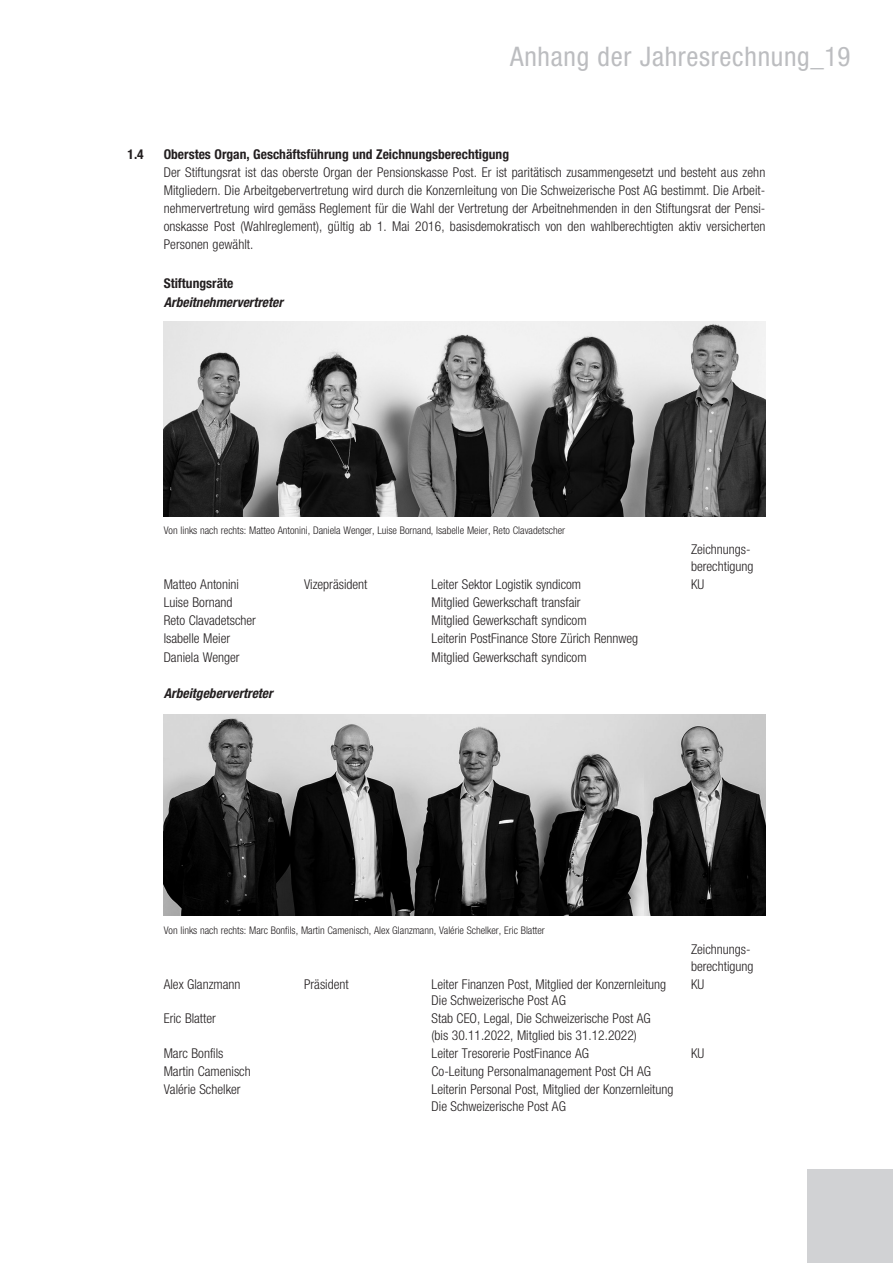
<style>
.page{position:relative;width:893px;height:1263px;background:#fff}
.page>*{position:absolute;margin:0;border:0;box-sizing:border-box;transform-origin:0 0}
.t1{font:condensed 27px "Helvetica Neue LT Std";letter-spacing:.025em;color:#bcbdc0}
.t2{font:300 condensed 13.5px/16.5px "Helvetica Neue LT Std";color:#231f20}
.t3{font:700 condensed 13.5px "Helvetica Neue LT Std";color:#231f20}
.t4{font:italic 700 condensed 13.5px "Helvetica Neue LT Std";color:#231f20}
.t5{font:300 condensed 10.5px "Helvetica Neue LT Std";color:#231f20}
</style>
<div class="page">
<div style="left:808px;top:1169px;width:85px;height:94px;background:#d1d2d4"></div>
<img style="left:164px;top:321px;width:601px;height:196px">
<img style="left:164px;top:714px;width:601px;height:202px">
<h1 class="t1" style="left:510px;top:41px;width:342px">Anhang der Jahresrechnung_19</h1>
<p class="t3" style="left:128px;top:146px;width:18px">1.4</p>
<p class="t3" style="left:164px;top:146px;width:347px">Oberstes Organ, Geschäftsführung und Zeichnungsberechtigung</p>
<p class="t2" style="left:164px;top:164px;width:603px;line-height:18px;text-align:justify">Der Stiftungsrat ist das oberste Organ der Pensionskasse Post. Er ist paritätisch zusammengesetzt und besteht aus zehn Mitgliedern. Die Arbeitgebervertretung wird durch die Konzernleitung von Die Schweizerische Post AG bestimmt. Die Arbeit&shy;nehmervertretung wird gemäss Reglement für die Wahl der Vertretung der Arbeitnehmenden in den Stiftungsrat der Pensi&shy;onskasse Post (Wahlreglement), gültig ab 1. Mai 2016, basisdemokratisch von den wahlberechtigten aktiv versicherten Personen gewählt.</p>
<p class="t3" style="left:164px;top:275px;width:71px">Stiftungsräte</p>
<p class="t4" style="left:164px;top:294px;width:121px">Arbeitnehmervertreter</p>
<p class="t5" style="left:164px;top:524px;width:403px">Von links nach rechts: Matteo Antonini, Daniela Wenger, Luise Bornand, Isabelle Meier, Reto Clavadetscher</p>
<p class="t2" style="left:691px;top:541px;width:64px">Zeichnungs&shy;berechtigung</p>
<p class="t2" style="left:164px;top:576px;width:77px">Matteo Antonini</p>
<p class="t2" style="left:304px;top:576px;width:65px">Vizepräsident</p>
<p class="t2" style="left:432px;top:576px;width:151px">Leiter Sektor Logistik syndicom</p>
<p class="t2" style="left:691px;top:576px;width:15px">KU</p>
<p class="t2" style="left:164px;top:594px;width:70px">Luise Bornand</p>
<p class="t2" style="left:432px;top:594px;width:151px">Mitglied Gewerkschaft transfair</p>
<p class="t2" style="left:164px;top:612px;width:94px">Reto Clavadetscher</p>
<p class="t2" style="left:432px;top:612px;width:157px">Mitglied Gewerkschaft syndicom</p>
<p class="t2" style="left:164px;top:630px;width:68px">Isabelle Meier</p>
<p class="t2" style="left:432px;top:630px;width:208px">Leiterin PostFinance Store Zürich Rennweg</p>
<p class="t2" style="left:164px;top:648px;width:78px">Daniela Wenger</p>
<p class="t2" style="left:432px;top:648px;width:157px">Mitglied Gewerkschaft syndicom</p>
<p class="t4" style="left:164px;top:685px;width:110px">Arbeitgebervertreter</p>
<p class="t5" style="left:164px;top:924px;width:383px">Von links nach rechts: Marc Bonfils, Martin Camenisch, Alex Glanzmann, Valérie Schelker, Eric Blatter</p>
<p class="t2" style="left:691px;top:941px;width:64px">Zeichnungs&shy;berechtigung</p>
<p class="t2" style="left:164px;top:976px;width:78px">Alex Glanzmann</p>
<p class="t2" style="left:304px;top:976px;width:46px">Präsident</p>
<p class="t2" style="left:432px;top:976px;width:236px">Leiter Finanzen Post, Mitglied der Konzernleitung<br>Die Schweizerische Post AG</p>
<p class="t2" style="left:691px;top:976px;width:15px">KU</p>
<p class="t2" style="left:164px;top:1010px;width:54px">Eric Blatter</p>
<p class="t2" style="left:432px;top:1010px;width:221px">Stab CEO, Legal, Die Schweizerische Post AG (bis 30.11.2022, Mitglied bis 31.12.2022)</p>
<p class="t2" style="left:164px;top:1045px;width:61px">Marc Bonfils</p>
<p class="t2" style="left:432px;top:1045px;width:159px">Leiter Tresorerie PostFinance AG</p>
<p class="t2" style="left:691px;top:1045px;width:15px">KU</p>
<p class="t2" style="left:164px;top:1063px;width:89px">Martin Camenisch</p>
<p class="t2" style="left:432px;top:1063px;width:221px">Co-Leitung Personalmanagement Post CH AG</p>
<p class="t2" style="left:164px;top:1081px;width:78px">Valérie Schelker</p>
<p class="t2" style="left:432px;top:1081px;width:243px">Leiterin Personal Post, Mitglied der Konzernleitung<br>Die Schweizerische Post AG</p>
</div>
